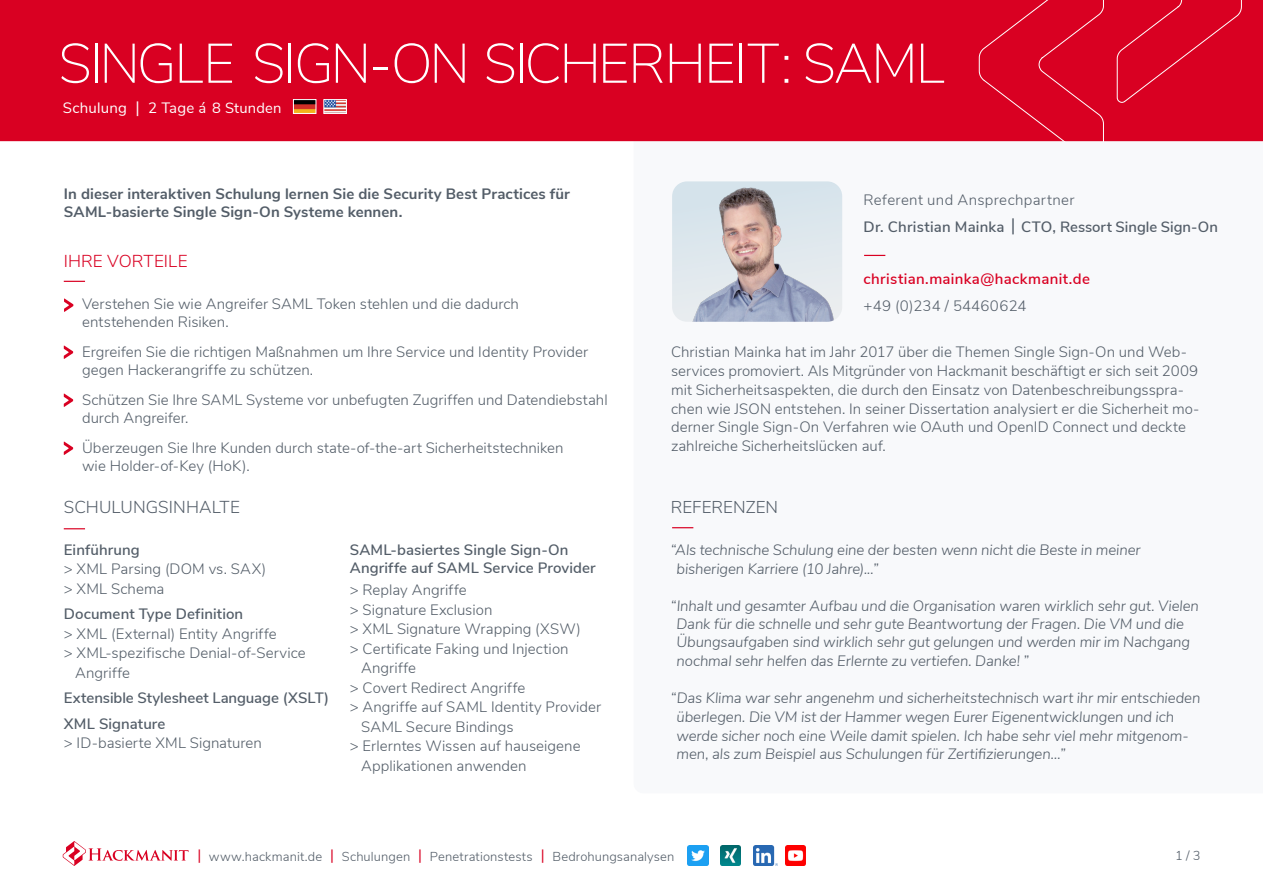
<style>
.page{position:relative;width:1263px;height:893px;background:#fff}
.page>*{position:absolute;margin:0;border:0;box-sizing:border-box;transform-origin:0 0}
.t1{font:200 55.5px "Nunito Sans";letter-spacing:-.04em;color:#fff}
.t2{font:300 17.25px "Nunito Sans";letter-spacing:.005em;color:#535d68}
.t3{font:300 17.25px "Nunito Sans";letter-spacing:.005em;color:#d90022}
.t4{font:300 17.1px "Nunito Sans";color:#535d68}
.t5{font:300 15px/18.8px "Nunito Sans";letter-spacing:.005em;color:#535d68}
.t6{font:italic 300 15px/18.8px "Nunito Sans";letter-spacing:-.01em;color:#535d68}
.t7{font:600 15px/25.5px "Nunito Sans";letter-spacing:.005em;color:#535d68}
.t8{font:700 15px/18px "Nunito Sans";letter-spacing:.01em;color:#535d68}
.t9{font:300 15px/27px "Nunito Sans";letter-spacing:.025em;color:#535d68}
.t10{font:600 15px "Nunito Sans";letter-spacing:.025em;color:#d90022}
.t11{font:15px "Nunito Sans";letter-spacing:.015em;color:#fff}
.t12{font:300 12.9px "Nunito Sans";letter-spacing:.01em;color:#535d68}
.s1{font-size:16.5px}
.s2{font-size:14.7px}
.s3{font-weight:600}
.s4{font-weight:400;font-size:18px}
.s5{font-weight:600;font-size:14.85px}
.s6{font-weight:400;font-size:15px;color:#d90022}
</style>
<div class="page">
<div style="left:0;top:0;width:1263px;height:141px;background:#d90022"></div>
<div style="left:978px;top:0;width:126px;height:141px;background:#d90022"></div>
<div style="left:1116px;top:0;width:126px;height:103px;background:#d90022"></div>
<img style="left:753px;top:845px;width:24px;height:21px">
<img style="left:688px;top:845px;width:20px;height:21px">
<img style="left:720px;top:845px;width:21px;height:21px">
<img style="left:785px;top:845px;width:21px;height:21px">
<svg style="left:63px;top:841px;width:126px;height:25px"></svg>
<svg style="left:64px;top:298px;width:9px;height:14px"></svg>
<svg style="left:64px;top:346px;width:9px;height:13px"></svg>
<svg style="left:64px;top:394px;width:9px;height:13px"></svg>
<svg style="left:64px;top:528px;width:21px;height:1px"></svg>
<svg style="left:64px;top:281px;width:21px;height:1px"></svg>
<svg style="left:672px;top:527px;width:21px;height:1px"></svg>
<svg style="left:293px;top:99px;width:23px;height:15px"></svg>
<svg style="left:324px;top:99px;width:23px;height:15px"></svg>
<svg style="left:64px;top:442px;width:9px;height:13px"></svg>
<svg style="left:864px;top:255px;width:21px;height:1px"></svg>
<img style="left:672px;top:181px;width:170px;height:141px">
<h1 class="t1" style="left:58px;top:23px;width:888px">SINGLE SIGN-ON SICHERHEIT: SAML</h1>
<p class="t11" style="left:63px;top:96px;width:220px">Schulung <span class="s1">|</span> 2 Tage <span class="s2">á 8 Stunden</span></p>
<p class="t8" style="left:64px;top:184px;width:508px">In dieser interaktiven Schulung lernen Sie die Security Best Practices für<br>SAML-basierte Single Sign-On Systeme kennen.</p>
<p class="t3" style="left:64px;top:248px;width:125px">IHRE VORTEILE</p>
<p class="t5" style="left:82px;top:294px;width:438px;line-height:18px">Verstehen Sie wie Angreifer SAML Token stehlen und die dadurch entstehenden Risiken.</p>
<p class="t5" style="left:82px;top:342px;width:508px;line-height:18px">Ergreifen Sie die richtigen Maßnahmen um Ihre Service und Identity Provider gegen Hackerangriffe zu schützen.</p>
<p class="t5" style="left:82px;top:390px;width:527px;line-height:18px">Schützen Sie Ihre SAML Systeme vor unbefugten Zugriffen und Datendiebstahl durch Angreifer.</p>
<p class="t5" style="left:82px;top:438px;width:483px;line-height:18px">Überzeugen Sie Ihre Kunden durch state-of-the-art Sicherheitstechniken wie Holder-of-Key (HoK).</p>
<p class="t2" style="left:64px;top:494px;width:178px">SCHULUNGSINHALTE</p>
<p class="t7" style="left:64px;top:536px;width:77px">Einführung</p>
<p class="t5" style="left:64px;top:558px;width:204px;line-height:19.5px">&gt; XML Parsing (DOM vs. SAX) &gt; XML Schema</p>
<p class="t7" style="left:64px;top:600px;width:181px">Document Type Definition</p>
<p class="t5" style="left:64px;top:623px;width:214px">&gt; XML (External) Entity Angriffe</p>
<p class="t5" style="left:64px;top:643px;width:243px">&gt; XML-spezifische Denial-of-Service</p>
<p class="t5" style="left:75px;top:662px;width:56px">Angriffe</p>
<p class="t7" style="left:64px;top:684px;width:267px">Extensible Stylesheet Language (XSLT)<br>XML Signature</p>
<p class="t5" style="left:64px;top:733px;width:200px">&gt; ID-basierte XML Signaturen</p>
<p class="t7" style="left:350px;top:540px;width:247px;line-height:18px">SAML-basiertes Single Sign-On<br>Angriffe auf SAML Service Provider</p>
<p class="t5" style="left:350px;top:580px;width:118px">&gt; Replay Angriffe</p>
<p class="t5" style="left:350px;top:599px;width:144px">&gt; Signature Exclusion</p>
<p class="t5" style="left:350px;top:619px;width:233px">&gt; XML Signature Wrapping (XSW)</p>
<p class="t5" style="left:350px;top:638px;width:220px">&gt; Certificate Faking und Injection</p>
<p class="t5" style="left:361px;top:658px;width:56px">Angriffe</p>
<p class="t5" style="left:350px;top:677px;width:177px">&gt; Covert Redirect Angriffe</p>
<p class="t5" style="left:350px;top:697px;width:253px">&gt; Angriffe auf SAML Identity Provider</p>
<p class="t5" style="left:361px;top:716px;width:154px">SAML Secure Bindings</p>
<p class="t5" style="left:350px;top:736px;width:232px">&gt; Erlerntes Wissen auf hauseigene</p>
<p class="t5" style="left:361px;top:755px;width:167px">Applikationen anwenden</p>
<p class="t9" style="left:863px;top:185px;width:356px">Referent und Ansprechpartner<br><span class="s3">Dr. Christian Mainka</span> <span class="s4">|</span> <span class="s3">CTO,</span> <span class="s5">Ressort Single Sign-On</span></p>
<p class="t10" style="left:863px;top:268px;width:228px">christian.mainka@hackmanit.de</p>
<p class="t5" style="left:863px;top:296px;width:164px">+49 (0)234 / 54460624</p>
<p class="t5" style="left:671px;top:342px;width:530px">Christian Mainka hat im Jahr 2017 über die Themen Single Sign-On und Web&shy;services promoviert. Als Mitgründer von Hackmanit beschäftigt er sich seit 2009 mit Sicherheitsaspekten, die durch den Einsatz von Datenbeschreibungsspra&shy;chen wie JSON entstehen. In seiner Dissertation analysiert er die Sicherheit mo&shy;derner Single Sign-On Verfahren wie OAuth und OpenID Connect und deckte zahlreiche Sicherheitslücken auf.</p>
<p class="t4" style="left:671px;top:494px;width:109px">REFERENZEN</p>
<p class="t6" style="left:676px;top:540px;width:466px;text-indent:-6px">“Als technische Schulung eine der besten wenn nicht die Beste in meiner bisherigen Karriere (10 Jahre)...”</p>
<p class="t6" style="left:676px;top:596px;width:524px;line-height:18.3px;text-indent:-6px">“Inhalt und gesamter Aufbau und die Organisation waren wirklich sehr gut. Vielen Dank für die schnelle und sehr gute Beantwortung der Fragen. Die VM und die Übungsaufgaben sind wirklich sehr gut gelungen und werden mir im Nachgang nochmal sehr helfen das Erlernte zu vertiefen. Danke! ”</p>
<p class="t6" style="left:676px;top:688px;width:525px;text-indent:-6px">“Das Klima war sehr angenehm und sicherheitstechnisch wart ihr mir entschieden überlegen. Die VM ist der Hammer wegen Eurer Eigenentwicklungen und ich werde sicher noch eine Weile damit spielen. Ich habe sehr viel mehr mitgenom&shy;men, als zum Beispiel aus Schulungen für Zertifizierungen...”</p>
<p class="t12" style="left:197px;top:847px;width:478px"><span class="s6">|</span> www.hackmanit.de <span class="s6">|</span> Schulungen <span class="s6">|</span> Penetrationstests <span class="s6">|</span> Bedrohungsanalysen</p>
<p class="t12" style="left:1175px;top:846px;width:27px">1 / 3</p>
</div>
